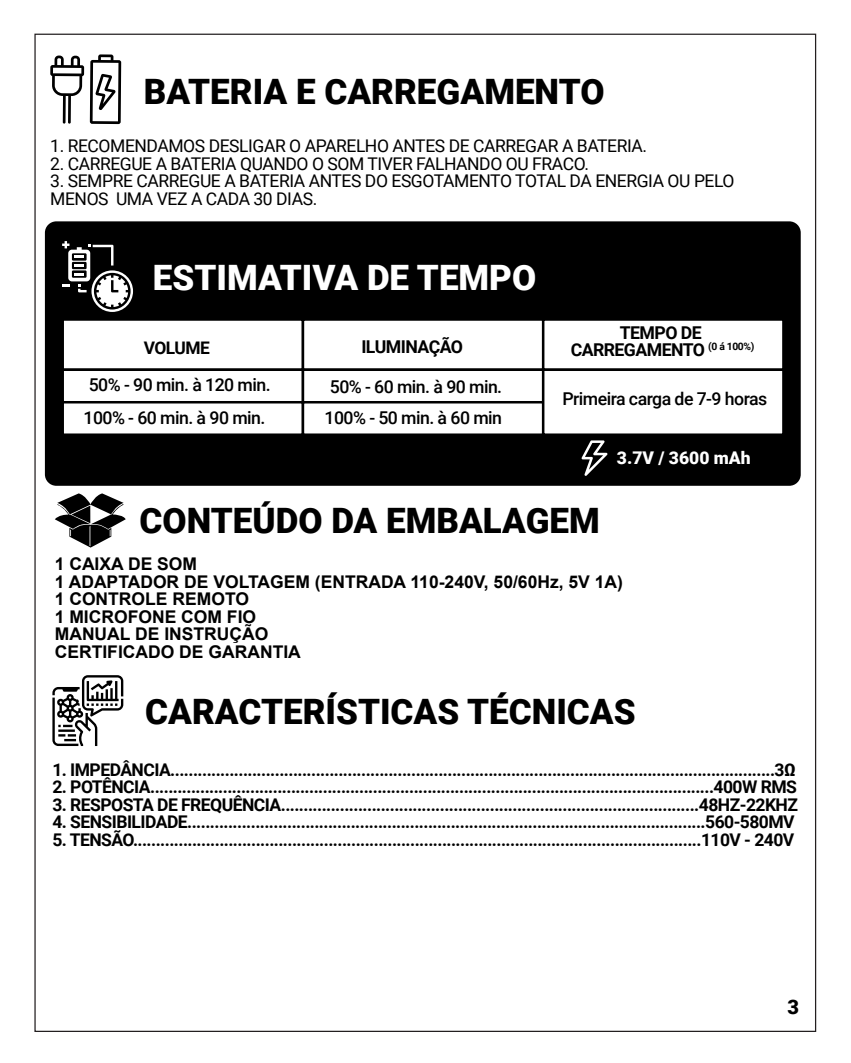
<style>
.page{position:relative;width:851px;height:1063px;background:#fff}
.page>*{position:absolute;margin:0;border:0;box-sizing:border-box;transform-origin:0 0}
.t1{font:900 35px "Roboto";color:#000}
.t2{font:900 35px "Roboto";color:#fff}
.t3{font:900 20px "Roboto";color:#000}
.t4{font:500 17.75px "Roboto";letter-spacing:-.03em;color:#000}
.t5{font:700 17.75px/17.8px "Roboto";letter-spacing:-.035em;color:#000;text-align:center}
.t6{font:700 17.5px "Roboto";letter-spacing:-.03em;color:#000}
.t7{font:17.5px/17.5px "Roboto";letter-spacing:-.025em;color:#000}
.t8{font:700 17.5px/17.5px "Arial";color:#000}
.t9{font:900 17.5px "Roboto";color:#fff}
.t10{font:700 17.25px "Roboto";letter-spacing:-.03em;color:#000}
</style>
<div class="page">
<div style="left:45px;top:221px;width:755px;height:265px;background:#000;border-radius:11px"></div>
<svg style="left:62px;top:241px;width:71px;height:71px"></svg>
<svg style="left:581px;top:440px;width:26px;height:36px"></svg>
<div style="left:61px;top:318px;width:243px;height:53px;background:#fff;border:2px solid #000"></div>
<div style="left:301px;top:318px;width:243px;height:53px;background:#fff;border:2px solid #000"></div>
<div style="left:542px;top:318px;width:242px;height:53px;background:#fff;border:2px solid #000"></div>
<div style="left:61px;top:369px;width:243px;height:34px;background:#fff;border:2px solid #000"></div>
<div style="left:301px;top:369px;width:243px;height:34px;background:#fff;border:2px solid #000"></div>
<div style="left:61px;top:401px;width:243px;height:35px;background:#fff;border:2px solid #000"></div>
<div style="left:301px;top:401px;width:243px;height:35px;background:#fff;border:2px solid #000"></div>
<div style="left:542px;top:369px;width:242px;height:67px;background:#fff;border:2px solid #000"></div>
<svg style="left:50px;top:54px;width:71px;height:70px"></svg>
<svg style="left:55px;top:493px;width:71px;height:55px"></svg>
<svg style="left:52px;top:675px;width:71px;height:71px"></svg>
<h1 class="t1" style="left:144px;top:68px;width:462px">BATERIA E CARREGAMENTO</h1>
<p class="t7" style="left:50px;top:136px;width:598px">1. RECOMENDAMOS DESLIGAR O APARELHO ANTES DE CARREGAR A BATERIA.</p>
<p class="t7" style="left:50px;top:154px;width:540px">2. CARREGUE A BATERIA QUANDO O SOM TIVER FALHANDO OU FRACO.</p>
<p class="t7" style="left:50px;top:171px;width:685px">3. SEMPRE CARREGUE A BATERIA ANTES DO ESGOTAMENTO TOTAL DA ENERGIA OU PELO<br>MENOS UMA VEZ A CADA 30 DIAS.</p>
<h1 class="t2" style="left:153px;top:253px;width:385px">ESTIMATIVA DE TEMPO</h1>
<p class="t10" style="left:144px;top:336px;width:68px">VOLUME</p>
<p class="t5" style="left:361px;top:337px;width:103px">ILUMINAÇÃO</p>
<p class="t5" style="left:570px;top:323px;width:185px">TEMPO DE<br>CARREGAMENTO <sup>(0</sup> <sup>á</sup> <sup>100%)</sup></p>
<p class="t4" style="left:562px;top:386px;width:206px">Primeira carga de 7-9 horas</p>
<p class="t4" style="left:89px;top:372px;width:183px">50% - 90 min. à 120 min.</p>
<p class="t4" style="left:330px;top:374px;width:174px">50% - 60 min. à 90 min.</p>
<p class="t4" style="left:83px;top:405px;width:183px">100% - 60 min. à 90 min.</p>
<p class="t4" style="left:324px;top:405px;width:179px">100% - 50 min. à 60 min</p>
<h1 class="t1" style="left:139px;top:496px;width:462px">CONTEÚDO DA EMBALAGEM</h1>
<p class="t9" style="left:616px;top:446px;width:135px">3.7V / 3600 mAh</p>
<p class="t8" style="left:55px;top:555px;width:569px">1 CAIXA DE SOM<br>1 ADAPTADOR DE VOLTAGEM (ENTRADA 110-240V, 50/60Hz, 5V 1A)<br>1 CONTROLE REMOTO<br>1 MICROFONE COM FIO<br>MANUAL DE INSTRUÇÃO<br>CERTIFICADO DE GARANTIA</p>
<h1 class="t1" style="left:145px;top:687px;width:492px">CARACTERÍSTICAS TÉCNICAS</h1>
<p class="t6" style="left:52px;top:757px;width:744px">1. IMPEDÂNCIA.....................................................................................................................................3Ω</p>
<p class="t6" style="left:52px;top:775px;width:745px">2. POTÊNCIA............................................................................................................................400W RMS</p>
<p class="t6" style="left:52px;top:792px;width:747px">3. RESPOSTA DE FREQUÊNCIA............................................................................................48HZ-22KHZ</p>
<p class="t6" style="left:52px;top:810px;width:743px">4. SENSIBILIDADE..................................................................................................................560-580MV</p>
<p class="t6" style="left:52px;top:827px;width:743px">5. TENSÃO.............................................................................................................................110V - 240V</p>
<p class="t3" style="left:787px;top:993px;width:13px">3</p>
</div>
